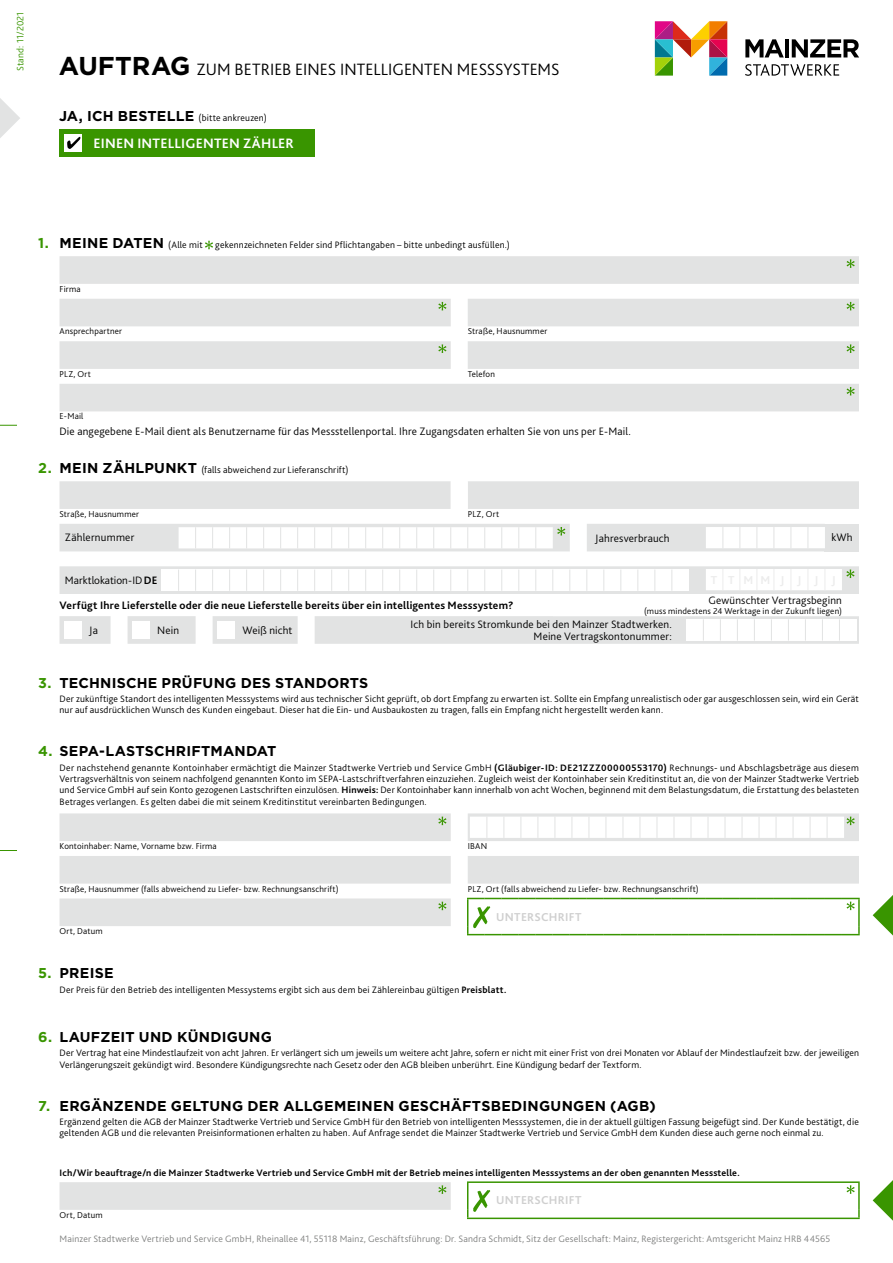
<style>
.page{position:relative;width:893px;height:1263px;background:#fff}
.page>*{position:absolute;margin:0;border:0;box-sizing:border-box;transform-origin:0 0}
.t1{font:300 17.1px "Bliss";letter-spacing:.005em;color:#000}
.t2{font:700 14.25px "Gotham";letter-spacing:.015em;color:#000}
.t3{font:700 14.25px "Bliss";letter-spacing:.015em;color:#fff}
.t4{font:700 12px "Bliss";letter-spacing:.025em;color:#cfcfcf}
.t5{font:300 11.25px/12px "Bliss";letter-spacing:.015em;color:#000;text-align:right}
.t6{font:700 11.25px "Bliss";letter-spacing:.02em;color:#000}
.t7{font:300 9.75px/11.2px "Bliss";letter-spacing:.015em;color:#000}
.t8{font:300 9.75px "Bliss";letter-spacing:.02em;color:#818281}
.t9{font:700 9.75px "Bliss";letter-spacing:.025em;color:#000}
.t10{font:300 9.75px "Bliss";letter-spacing:.02em;color:#399500}
.t11{font:300 9px "Bliss";letter-spacing:.02em;color:#000}
.s1{font-family:"Gotham";font-weight:700;font-size:25.8px}
.s2{font-family:"Gotham";font-weight:700;font-size:14.25px}
.s3{color:#399500}
.s4{font-family:"Bliss";font-weight:300;font-size:9.75px}
.s5{font-family:"Gotham";font-weight:700;font-size:14.25px;color:#399500}
.s6{font-weight:700}
</style>
<div class="page">
<svg style="left:745px;top:64px;width:94px;height:12px"></svg>
<svg style="left:745px;top:39px;width:39px;height:18px"></svg>
<hr style="left:785px;top:39px;width:4px;height:18px;background:#000">
<svg style="left:792px;top:39px;width:67px;height:18px"></svg>
<svg style="left:655px;top:21px;width:72px;height:55px"></svg>
<svg style="left:0;top:425px;width:17px;height:1px"></svg>
<svg style="left:0;top:850px;width:17px;height:1px"></svg>
<div style="left:60px;top:129px;width:255px;height:28px;background:#399500"></div>
<div style="left:65px;top:134px;width:17px;height:17px;background:#fff"></div>
<svg style="left:0;top:98px;width:20px;height:40px"></svg>
<svg style="left:873px;top:895px;width:20px;height:40px"></svg>
<svg style="left:873px;top:1180px;width:20px;height:41px"></svg>
<hr style="left:467px;top:1181px;width:393px;height:2px;background:#399500">
<hr style="left:858px;top:1183px;width:2px;height:27px;background:#399500">
<svg style="left:858px;top:1210px;width:2px;height:7px"></svg>
<hr style="left:467px;top:1217px;width:393px;height:2px;background:#399500">
<div style="left:60px;top:1182px;width:391px;height:28px;background:#e2e3e3"></div>
<svg style="left:467px;top:1183px;width:23px;height:34px"></svg>
<svg style="left:846px;top:1185px;width:9px;height:9px"></svg>
<svg style="left:67px;top:137px;width:13px;height:12px"></svg>
<svg style="left:60px;top:256px;width:799px;height:155px;fill:#e2e3e3"></svg>
<svg style="left:205px;top:241px;width:8px;height:8px"></svg>
<svg style="left:846px;top:259px;width:9px;height:9px"></svg>
<svg style="left:438px;top:302px;width:8px;height:8px"></svg>
<svg style="left:846px;top:302px;width:9px;height:8px"></svg>
<svg style="left:438px;top:344px;width:8px;height:9px"></svg>
<svg style="left:846px;top:344px;width:9px;height:9px"></svg>
<svg style="left:846px;top:387px;width:9px;height:8px"></svg>
<svg style="left:60px;top:481px;width:799px;height:163px;fill:#e2e3e3"></svg>
<svg style="left:451px;top:481px;width:408px;height:135px"></svg>
<div style="left:825px;top:524px;width:34px;height:27px;background:#e2e3e3"></div>
<svg style="left:179px;top:527px;width:386px;height:21px"></svg>
<svg style="left:706px;top:527px;width:119px;height:21px"></svg>
<div style="left:162px;top:569px;width:527px;height:22px;background:#fff"></div>
<svg style="left:178px;top:569px;width:494px;height:22px"></svg>
<svg style="left:706px;top:569px;width:148px;height:21px"></svg>
<div style="left:65px;top:621px;width:17px;height:17px;background:#fff"></div>
<div style="left:133px;top:621px;width:17px;height:17px;background:#fff"></div>
<div style="left:218px;top:621px;width:17px;height:17px;background:#fff"></div>
<svg style="left:686px;top:619px;width:170px;height:22px"></svg>
<svg style="left:60px;top:813px;width:799px;height:113px;fill:#e2e3e3"></svg>
<svg style="left:438px;top:817px;width:8px;height:8px"></svg>
<svg style="left:470px;top:817px;width:385px;height:21px"></svg>
<svg style="left:438px;top:902px;width:8px;height:8px"></svg>
<svg style="left:467px;top:898px;width:393px;height:37px"></svg>
<p class="t10" style="left:14px;top:71px;width:61px;rotate:-90deg">Stand: 11/2021</p>
<h1 class="t1" style="left:59px;top:59px;width:502px"><span class="s1">AUFTRAG</span> ZUM BETRIEB EINES INTELLIGENTEN MESSSYSTEMS</h1>
<p class="t7" style="left:59px;top:112px;width:209px"><span class="s2">JA, ICH BESTELLE</span> (bitte ankreuzen)</p>
<h2 class="t3" style="left:94px;top:134px;width:202px">EINEN INTELLIGENTEN ZÄHLER</h2>
<h2 class="t2" style="left:38px;top:234px;width:166px"><span class="s3">1.</span> MEINE DATEN <span class="s4">(Alle mit</span></h2>
<p class="t7" style="left:215px;top:239px;width:296px">gekennzeichneten Felder sind Pflichtangaben – bitte unbedingt ausfüllen.)</p>
<p class="t11" style="left:60px;top:283px;width:23px">Firma</p>
<p class="t11" style="left:60px;top:326px;width:64px">Ansprechpartner</p>
<p class="t11" style="left:468px;top:326px;width:81px">Straße, Hausnummer</p>
<p class="t11" style="left:60px;top:368px;width:33px">PLZ, Ort</p>
<p class="t11" style="left:468px;top:368px;width:29px">Telefon</p>
<p class="t11" style="left:60px;top:411px;width:25px">E-Mail</p>
<p class="t5" style="left:60px;top:425px;width:573px">Die angegebene E-Mail dient als Benutzername für das Messstellenportal. Ihre Zugangsdaten erhalten Sie von uns per E-Mail.</p>
<p class="t7" style="left:38px;top:464px;width:312px"><span class="s5">2.</span> <span class="s2">MEIN ZÄHLPUNKT</span> (falls abweichend zur Lieferanschrift)</p>
<p class="t11" style="left:60px;top:508px;width:81px">Straße, Hausnummer</p>
<p class="t11" style="left:468px;top:508px;width:33px">PLZ, Ort</p>
<p class="t5" style="left:65px;top:532px;width:71px">Zählernummer</p>
<p class="t5" style="left:595px;top:532px;width:76px">Jahresverbrauch</p>
<p class="t5" style="left:831px;top:532px;width:23px">kWh</p>
<p class="t5" style="left:65px;top:574px;width:94px">Marktlokation-ID <span class="s6">DE</span></p>
<p class="t6" style="left:60px;top:598px;width:455px">Verfügt Ihre Lieferstelle oder die neue Lieferstelle bereits über ein intelligentes Messsystem?</p>
<p class="t5" style="left:708px;top:594px;width:135px">Gewünschter Vertragsbeginn</p>
<p class="t11" style="left:644px;top:605px;width:199px">(muss mindestens 24 Werktage in der Zukunft liegen)</p>
<p class="t5" style="left:89px;top:624px;width:10px">Ja</p>
<p class="t5" style="left:157px;top:624px;width:24px">Nein</p>
<p class="t5" style="left:242px;top:624px;width:52px">Weiß nicht</p>
<p class="t5" style="left:411px;top:618px;width:263px">Ich bin bereits Stromkunde bei den Mainzer Stadtwerken.<br>Meine Vertragskontonummer:</p>
<h2 class="t2" style="left:38px;top:673px;width:332px"><span class="s3">3.</span> TECHNISCHE PRÜFUNG DES STANDORTS</h2>
<p class="t7" style="left:60px;top:693px;width:801px">Der zukünftige Standort des intelligenten Messsystems wird aus technischer Sicht geprüft, ob dort Empfang zu erwarten ist. Sollte ein Empfang unrealistisch oder gar ausgeschlossen sein, wird ein Gerät nur auf ausdrücklichen Wunsch des Kunden eingebaut. Dieser hat die Ein- und Ausbaukosten zu tragen, falls ein Empfang nicht hergestellt werden kann.</p>
<h2 class="t2" style="left:38px;top:742px;width:240px"><span class="s3">4.</span> SEPA-LASTSCHRIFTMANDAT</h2>
<p class="t7" style="left:60px;top:762px;width:801px;text-align:justify">Der nachstehend genannte Kontoinhaber ermächtigt die Mainzer Stadtwerke Vertrieb und Service GmbH <span class="s6">(Gläubiger-ID: DE21ZZZ00000553170)</span> Rechnungs- und Abschlagsbeträge aus diesem Vertragsverhältnis von seinem nachfolgend genannten Konto im SEPA-Lastschriftverfahren einzuziehen. Zugleich weist der Kontoinhaber sein Kreditinstitut an, die von der Mainzer Stadtwerke Vertrieb und Service GmbH auf sein Konto gezogenen Lastschriften einzulösen. <span class="s6">Hinweis:</span> Der Kontoinhaber kann innerhalb von acht Wochen, beginnend mit dem Belastungsdatum, die Erstattung des belasteten Betrages verlangen. Es gelten dabei die mit seinem Kreditinstitut vereinbarten Bedingungen.</p>
<p class="t11" style="left:60px;top:840px;width:159px">Kontoinhaber: Name, Vorname bzw. Firma</p>
<p class="t11" style="left:468px;top:840px;width:21px">IBAN</p>
<p class="t11" style="left:60px;top:883px;width:281px">Straße, Hausnummer (falls abweichend zu Liefer- bzw. Rechnungsanschrift)</p>
<p class="t11" style="left:468px;top:883px;width:232px">PLZ, Ort (falls abweichend zu Liefer- bzw. Rechnungsanschrift)</p>
<p class="t4" style="left:496px;top:909px;width:87px">UNTERSCHRIFT</p>
<p class="t11" style="left:60px;top:925px;width:45px">Ort, Datum</p>
<h2 class="t2" style="left:38px;top:964px;width:77px"><span class="s3">5.</span> PREISE</h2>
<p class="t7" style="left:60px;top:984px;width:448px">Der Preis für den Betrieb des intelligenten Messystems ergibt sich aus dem bei Zählereinbau gültigen <span class="s6">Preisblatt.</span></p>
<h2 class="t2" style="left:38px;top:1027px;width:235px"><span class="s3">6.</span> LAUFZEIT UND KÜNDIGUNG</h2>
<p class="t7" style="left:60px;top:1047px;width:801px">Der Vertrag hat eine Mindestlaufzeit von acht Jahren. Er verlängert sich um jeweils um weitere acht Jahre, sofern er nicht mit einer Frist von drei Monaten vor Ablauf der Mindestlaufzeit bzw. der jeweiligen<br>Verlängerungszeit gekündigt wird. Besondere Kündigungsrechte nach Gesetz oder den AGB bleiben unberührt. Eine Kündigung bedarf der Textform.</p>
<h2 class="t2" style="left:38px;top:1096px;width:619px"><span class="s3">7.</span> ERGÄNZENDE GELTUNG DER ALLGEMEINEN GESCHÄFTSBEDINGUNGEN (AGB)</h2>
<p class="t7" style="left:60px;top:1116px;width:801px">Ergänzend gelten die AGB der Mainzer Stadtwerke Vertrieb und Service GmbH für den Betrieb von intelligenten Messsystemen, die in der aktuell gültigen Fassung beigefügt sind. Der Kunde bestätigt, die geltenden AGB und die relevanten Preisinformationen erhalten zu haben. Auf Anfrage sendet die Mainzer Stadtwerke Vertrieb und Service GmbH dem Kunden diese auch gerne noch einmal zu.</p>
<p class="t9" style="left:60px;top:1166px;width:682px">Ich/Wir beauftrage/n die Mainzer Stadtwerke Vertrieb und Service GmbH mit der Betrieb meines intelligenten Messsystems an der oben genannten Messstelle.</p>
<p class="t4" style="left:496px;top:1193px;width:87px">UNTERSCHRIFT</p>
<p class="t11" style="left:60px;top:1209px;width:45px">Ort, Datum</p>
<p class="t8" style="left:60px;top:1232px;width:772px">Mainzer Stadtwerke Vertrieb und Service GmbH, Rheinallee 41, 55118 Mainz, Geschäftsführung: Dr. Sandra Schmidt, Sitz der Gesellschaft: Mainz, Registergericht: Amtsgericht Mainz HRB 44565</p>
</div>
